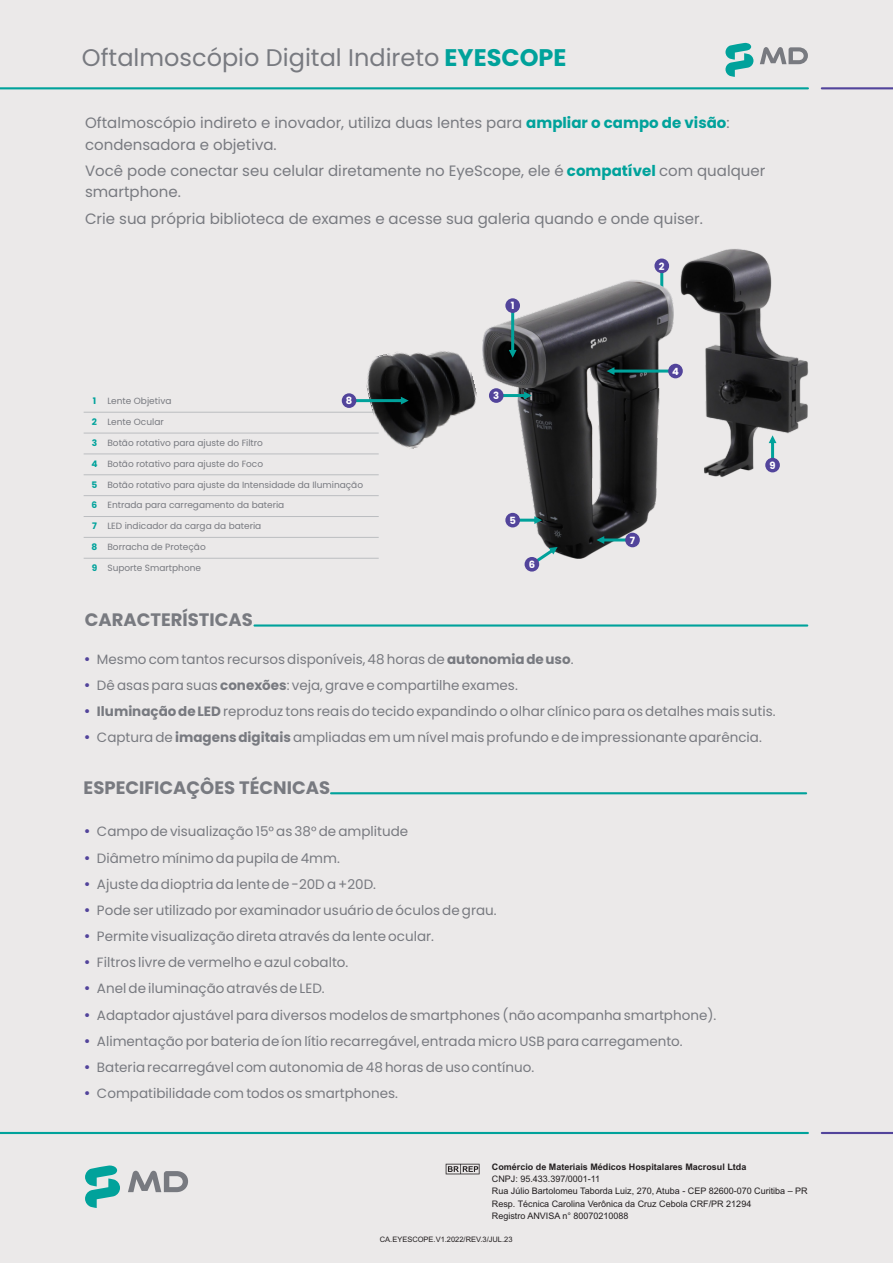
<style>
.page{position:relative;width:893px;height:1263px;background:#ebe9e9}
.page>*{position:absolute;margin:0;border:0;box-sizing:border-box;transform-origin:0 0}
.t1{font:24px "Poppins";color:#787a80}
.t2{font:700 18px "Poppins";color:#787a80}
.t3{font:15px/21.1px "Poppins";color:#787a80}
.t4{font:13.5px/26.1px "Poppins";color:#787a80}
.t5{font:700 10.05px "Poppins";color:#fff}
.t6{font:9px "Poppins";color:#787a80}
.t7{font:9px/12px "Arial";color:#231f20}
.t8{font:700 9px "Arial";color:#231f20}
.t9{font:700 9px "Poppins";color:#00a29b}
.t10{font:7.5px "Arial";color:#231f20}
.s1{font-weight:700;color:#00a29b}
.s2{font-weight:700}
</style>
<div class="page">
<hr style="left:84px;top:558px;width:295px;height:1px;background:#bbbdc0">
<hr style="left:84px;top:537px;width:295px;height:1px;background:#bbbdc0">
<hr style="left:84px;top:516px;width:295px;height:1px;background:#bbbdc0">
<hr style="left:84px;top:495px;width:295px;height:1px;background:#bbbdc0">
<hr style="left:84px;top:474px;width:295px;height:1px;background:#bbbdc0">
<hr style="left:84px;top:453px;width:295px;height:1px;background:#bbbdc0">
<hr style="left:84px;top:433px;width:295px;height:1px;background:#bbbdc0">
<hr style="left:84px;top:412px;width:295px;height:1px;background:#bbbdc0">
<hr style="left:0;top:1132px;width:809px;height:2px;background:#00a29b">
<svg style="left:821px;top:1132px;width:72px;height:2px"></svg>
<svg style="left:760px;top:47px;width:48px;height:17px"></svg>
<svg style="left:725px;top:43px;width:28px;height:34px"></svg>
<hr style="left:330px;top:792px;width:477px;height:2px;background:#00a29b">
<svg style="left:446px;top:1164px;width:34px;height:10px"></svg>
<svg style="left:0;top:87px;width:809px;height:2px;background:#22aca6"></svg>
<svg style="left:821px;top:87px;width:72px;height:2px"></svg>
<svg style="left:128px;top:1171px;width:60px;height:21px"></svg>
<svg style="left:85px;top:1165px;width:35px;height:43px"></svg>
<img style="left:483px;top:258px;width:197px;height:300px">
<img style="left:680px;top:249px;width:129px;height:228px">
<img style="left:361px;top:336px;width:124px;height:119px">
<svg style="left:355px;top:397px;width:54px;height:7px"></svg>
<svg style="left:509px;top:312px;width:8px;height:46px"></svg>
<svg style="left:767px;top:435px;width:12px;height:36px"></svg>
<svg style="left:607px;top:365px;width:74px;height:12px"></svg>
<svg style="left:596px;top:534px;width:42px;height:12px"></svg>
<svg style="left:507px;top:514px;width:35px;height:12px"></svg>
<svg style="left:490px;top:389px;width:42px;height:12px"></svg>
<svg style="left:526px;top:547px;width:32px;height:23px"></svg>
<div style="left:342px;top:393px;width:14px;height:15px;background:#52449b;border-radius:50%"></div>
<div style="left:505px;top:298px;width:15px;height:15px;background:#52449b;border-radius:50%"></div>
<div style="left:489px;top:388px;width:15px;height:15px;background:#52449b;border-radius:50%"></div>
<div style="left:505px;top:513px;width:15px;height:14px;background:#52449b;border-radius:50%"></div>
<div style="left:525px;top:557px;width:14px;height:15px;background:#52449b;border-radius:50%"></div>
<div style="left:625px;top:533px;width:15px;height:14px;background:#52449b;border-radius:50%"></div>
<div style="left:668px;top:364px;width:15px;height:14px;background:#52449b;border-radius:50%"></div>
<div style="left:765px;top:458px;width:15px;height:14px;background:#52449b;border-radius:50%"></div>
<div style="left:654px;top:259px;width:15px;height:14px;background:#52449b;border-radius:50%"></div>
<hr style="left:253px;top:624px;width:555px;height:3px;background:#00a29b">
<h1 class="t1" style="left:82px;top:41px;width:486px">Oftalmoscópio Digital Indireto <span class="s1">EYESCOPE</span></h1>
<p class="t3" style="left:85px;top:113px;width:646px">Oftalmoscópio indireto e inovador, utiliza duas lentes para <span class="s1">ampliar o campo de visão</span>: condensadora e objetiva.</p>
<p class="t3" style="left:85px;top:160px;width:682px">Você pode conectar seu celular diretamente no EyeScope, ele é <span class="s1">compatível</span> com qualquer smartphone.</p>
<p class="t3" style="left:85px;top:208px;width:619px">Crie sua própria biblioteca de exames e acesse sua galeria quando e onde quiser.</p>
<p class="t5" style="left:346px;top:394px;width:8px">8</p>
<p class="t9" style="left:93px;top:395px;width:5px">1</p>
<p class="t6" style="left:107px;top:395px;width:66px">Lente Objetiva</p>
<p class="t6" style="left:92px;top:415px;width:73px"><span class="s1">2</span> Lente Ocular</p>
<p class="t6" style="left:92px;top:436px;width:173px"><span class="s1">3</span> Botão rotativo para ajuste do Filtro</p>
<p class="t6" style="left:91px;top:457px;width:173px"><span class="s1">4</span> Botão rotativo para ajuste do Foco</p>
<p class="t6" style="left:92px;top:478px;width:273px"><span class="s1">5</span> Botão rotativo para ajuste da Intensidade da Iluminação</p>
<p class="t6" style="left:92px;top:499px;width:194px"><span class="s1">6</span> Entrada para carregamento da bateria</p>
<p class="t6" style="left:92px;top:520px;width:171px"><span class="s1">7</span> LED indicador da carga da bateria</p>
<p class="t6" style="left:92px;top:541px;width:116px"><span class="s1">8</span> Borracha de Proteção</p>
<p class="t6" style="left:92px;top:561px;width:111px"><span class="s1">9</span> Suporte Smartphone</p>
<p class="t5" style="left:511px;top:299px;width:5px">1</p>
<p class="t5" style="left:493px;top:389px;width:8px">3</p>
<p class="t5" style="left:509px;top:513px;width:8px">5</p>
<p class="t5" style="left:529px;top:557px;width:8px">6</p>
<p class="t5" style="left:659px;top:259px;width:7px">2</p>
<p class="t5" style="left:672px;top:364px;width:8px">4</p>
<p class="t5" style="left:630px;top:533px;width:7px">7</p>
<p class="t5" style="left:769px;top:458px;width:8px">9</p>
<h2 class="t2" style="left:85px;top:607px;width:170px">CARACTERÍSTICAS</h2>
<p class="t4" style="left:97px;top:646px;width:680px">Mesmo com tantos recursos disponíveis, 48 horas de <span class="s2">autonomia de uso</span>.<br>Dê asas para suas <span class="s2">conexões</span>: veja, grave e compartilhe exames.<br><span class="s2">Iluminação de LED</span> reproduz tons reais do tecido expandindo o olhar clínico para os detalhes mais sutis.<br>Captura de <span class="s2">imagens digitais</span> ampliadas em um nível mais profundo e de impressionante aparência.</p>
<h2 class="t2" style="left:84px;top:775px;width:248px">ESPECIFICAÇÔES TÉCNICAS</h2>
<p class="t4" style="left:97px;top:819px;width:621px">Campo de visualização 15° as 38° de amplitude<br>Diâmetro mínimo da pupila de 4mm.<br>Ajuste da dioptria da lente de -20D a +20D.<br>Pode ser utilizado por examinador usuário de óculos de grau.<br>Permite visualização direta através da lente ocular.<br>Filtros livre de vermelho e azul cobalto.<br>Anel de iluminação através de LED.<br>Adaptador ajustável para diversos modelos de smartphones (não acompanha smartphone).<br>Alimentação por bateria de íon lítio recarregável, entrada micro USB para carregamento.<br>Bateria recarregável com autonomia de 48 horas de uso contínuo.<br>Compatibilidade com todos os smartphones.</p>
<p class="t8" style="left:492px;top:1164px;width:256px">Comércio de Materiais Médicos Hospitalares Macrosul Ltda</p>
<p class="t7" style="left:492px;top:1174px;width:317px">CNPJ: 95.433.397/0001-11<br>Rua Júlio Bartolomeu Taborda Luiz, 270, Atuba - CEP 82600-070 Curitiba – PR Resp. Técnica Carolina Verônica da Cruz Cebola CRF/PR 21294<br>Registro ANVISA n° 80070210088</p>
<p class="t10" style="left:380px;top:1236px;width:134px">CA.EYESCOPE.V1.2022/REV.3/JUL.23</p>
</div>
